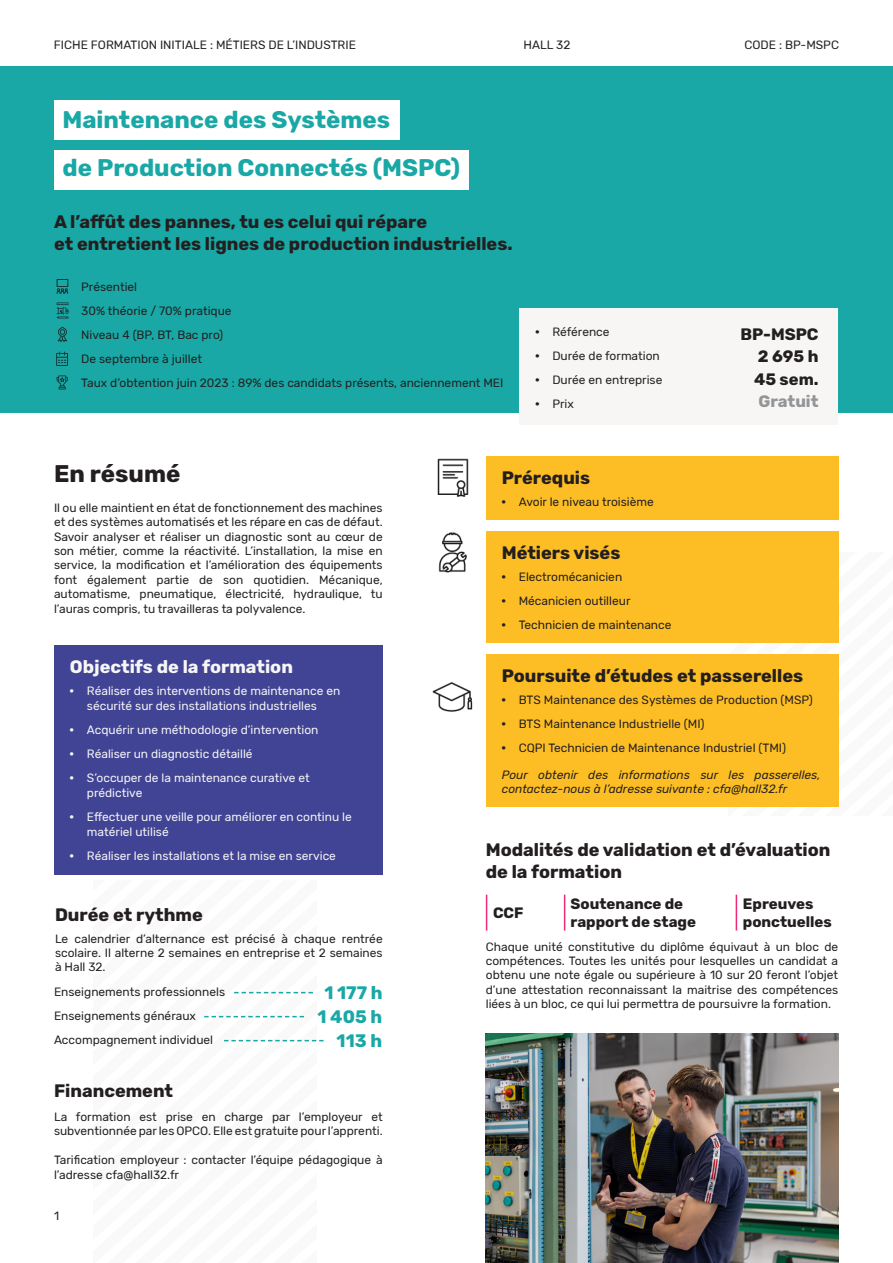
<style>
.page{position:relative;width:893px;height:1263px;background:#fff}
.page>*{position:absolute;margin:0;border:0;box-sizing:border-box;transform-origin:0 0}
.t1{font:700 24px/48px "Rubik";color:#19a8a5}
.t2{font:700 24px "Rubik";color:#231f20}
.t3{font:700 18px/21.6px "Rubik";color:#231f20}
.t4{font:700 18px "Rubik";color:#f7f6f5}
.t5{font:700 18px/24px "Rubik";color:#19a8a5;text-align:right}
.t6{font:700 16.5px/22.5px "Rubik";color:#231f20;text-align:justify}
.t7{font:700 16.5px "Rubik";color:#939598}
.t8{font:700 15px/18px "Rubik";color:#231f20}
.t9{font:12px/14.4px "Rubik";color:#231f20}
.t10{font:12px/24px "Rubik";color:#f7f6f5}
.t11{font:italic 12px/14.4px "Rubik";color:#231f20}
.s1{font-weight:900}
</style>
<div class="page">
<div style="left:728px;top:553px;width:165px;height:263px;background:#f9f9f9"></div>
<div style="left:94px;top:880px;width:222px;height:383px;background:#f9f9f9"></div>
<div style="left:0;top:67px;width:893px;height:346px;background:#19a8a5"></div>
<div style="left:54px;top:150px;width:415px;height:39px;background:#fff"></div>
<div style="left:54px;top:101px;width:346px;height:39px;background:#fff"></div>
<div style="left:520px;top:309px;width:318px;height:116px;background:#f7f6f5"></div>
<div style="left:54px;top:646px;width:329px;height:229px;background:#414495"></div>
<img style="left:486px;top:1034px;width:353px;height:229px">
<div style="left:486px;top:457px;width:352px;height:63px;background:#fdbe25"></div>
<div style="left:486px;top:531px;width:352px;height:112px;background:#fdbe25"></div>
<div style="left:486px;top:654px;width:352px;height:153px;background:#fdbe25"></div>
<svg style="left:234px;top:992px;width:79px;height:1px"></svg>
<svg style="left:224px;top:1040px;width:100px;height:1px"></svg>
<svg style="left:204px;top:1016px;width:100px;height:1px"></svg>
<img style="left:56px;top:279px;width:13px;height:15px">
<img style="left:56px;top:302px;width:13px;height:17px">
<img style="left:56px;top:351px;width:12px;height:15px">
<img style="left:57px;top:326px;width:10px;height:16px">
<img style="left:56px;top:375px;width:12px;height:15px">
<img style="left:438px;top:532px;width:29px;height:41px">
<img style="left:437px;top:458px;width:32px;height:39px">
<img style="left:432px;top:682px;width:41px;height:30px">
<hr style="left:486px;top:895px;width:1px;height:35px;background:#ee2976">
<hr style="left:564px;top:895px;width:1px;height:35px;background:#ee2976">
<hr style="left:736px;top:895px;width:1px;height:35px;background:#ee2976">
<p class="t9" style="left:54px;top:38px;width:303px">FICHE FORMATION INITIALE : MÉTIERS DE L’INDUSTRIE</p>
<p class="t9" style="left:523px;top:38px;width:48px">HALL 32</p>
<p class="t9" style="left:745px;top:38px;width:96px">CODE : BP-MSPC</p>
<h1 class="t1" style="left:62px;top:97px;width:399px">Maintenance des Systèmes<br>de Production Connectés (MSPC)</h1>
<h2 class="t3" style="left:54px;top:212px;width:460px">A l’affût des pannes, tu es celui qui répare<br>et entretient les lignes de production industrielles.</h2>
<p class="t9" style="left:81px;top:275px;width:424px;line-height:24px">Présentiel<br>30% théorie / 70% pratique<br>Niveau 4 (BP, BT, Bac pro)<br>De septembre à juillet<br>Taux d’obtention juin 2023 : 89% des candidats présents, anciennement MEI</p>
<p class="t9" style="left:535px;top:320px;width:129px;line-height:24px"><span class="s1">·</span> Référence<br><span class="s1">·</span> Durée de formation <span class="s1">·</span> Durée en entreprise <span class="s1">·</span> Prix</p>
<h3 class="t6" style="left:754px;top:323px;width:66px;text-indent:-14px">BP-MSPC 2 695 h 45 sem.</h3>
<h3 class="t7" style="left:758px;top:392px;width:62px">Gratuit</h3>
<h1 class="t2" style="left:54px;top:460px;width:128px">En résumé</h1>
<p class="t9" style="left:54px;top:501px;width:330px;text-align:justify">Il ou elle maintient en état de fonctionnement des machines et des systèmes automatisés et les répare en cas de défaut.<br>Savoir analyser et réaliser un diagnostic sont au cœur de son métier, comme la réactivité. L’installation, la mise en service, la modification et l’amélioration des équipements font également partie de son quotidien. Mécanique, automatisme, pneumatique, électricité, hydraulique, tu l’auras compris, tu travailleras ta polyvalence.</p>
<h2 class="t4" style="left:70px;top:657px;width:225px">Objectifs de la formation</h2>
<p class="t10" style="left:70px;top:684px;width:272px;line-height:15px;text-align:center"><span class="s1">·</span> Réaliser des interventions de maintenance en sécurité sur des installations industrielles</p>
<p class="t10" style="left:70px;top:718px;width:250px"><span class="s1">·</span> Acquérir une méthodologie d’intervention <span class="s1">·</span> Réaliser un diagnostic détaillé<br><span class="s1">·</span> S’occuper de la maintenance curative et</p>
<p class="t10" style="left:70px;top:781px;width:283px;text-indent:17px">prédictive<br><span class="s1">·</span> Effectuer une veille pour améliorer en continu le</p>
<p class="t10" style="left:70px;top:820px;width:268px;text-indent:17px">matériel utilisé<br><span class="s1">·</span> Réaliser les installations et la mise en service</p>
<h2 class="t3" style="left:55px;top:904px;width:149px">Durée et rythme</h2>
<p class="t9" style="left:55px;top:931px;width:329px;text-align:justify">Le calendrier d’alternance est précisé à chaque rentrée scolaire. Il alterne 2 semaines en entreprise et 2 semaines à Hall 32.</p>
<p class="t9" style="left:54px;top:985px;width:173px">Enseignements professionnels</p>
<h2 class="t5" style="left:324px;top:981px;width:60px">1 177 h</h2>
<p class="t9" style="left:54px;top:1004px;width:161px;line-height:24px">Enseignements généraux<br>Accompagnement individuel</p>
<h2 class="t5" style="left:317px;top:1005px;width:66px">1 405 h<br>113 h</h2>
<h2 class="t3" style="left:54px;top:1080px;width:121px">Financement</h2>
<p class="t9" style="left:54px;top:1110px;width:330px">La formation est prise en charge par l’employeur et subventionnée par les OPCO. Elle est gratuite pour l’apprenti.</p>
<p class="t9" style="left:54px;top:1153px;width:330px">Tarification employeur : contacter l’équipe pédagogique à l’adresse cfa@hall32.fr</p>
<p class="t9" style="left:54px;top:1209px;width:7px">1</p>
<h2 class="t3" style="left:502px;top:468px;width:90px">Prérequis</h2>
<p class="t9" style="left:502px;top:495px;width:154px"><span class="s1">·</span> Avoir le niveau troisième</p>
<h2 class="t3" style="left:502px;top:542px;width:120px">Métiers visés</h2>
<p class="t9" style="left:502px;top:565px;width:171px;line-height:24px"><span class="s1">·</span> Electromécanicien<br><span class="s1">·</span> Mécanicien outilleur<br><span class="s1">·</span> Technicien de maintenance</p>
<h2 class="t3" style="left:502px;top:665px;width:303px">Poursuite d’études et passerelles</h2>
<p class="t9" style="left:502px;top:688px;width:313px;line-height:24px"><span class="s1">·</span> BTS Maintenance des Systèmes de Production (MSP) <span class="s1">·</span> BTS Maintenance Industrielle (MI)<br><span class="s1">·</span> CQPI Technicien de Maintenance Industriel (TMI)</p>
<p class="t11" style="left:502px;top:768px;width:320px">Pour obtenir des informations sur les passerelles, contactez-nous à l’adresse suivante : cfa@hall32.fr</p>
<h2 class="t3" style="left:486px;top:839px;width:346px">Modalités de validation et d’évaluation de la formation</h2>
<p class="t8" style="left:493px;top:904px;width:32px">CCF</p>
<p class="t8" style="left:571px;top:895px;width:127px">Soutenance de rapport de stage</p>
<p class="t8" style="left:743px;top:895px;width:91px">Epreuves ponctuelles</p>
<p class="t9" style="left:486px;top:939px;width:354px;text-align:justify">Chaque unité constitutive du diplôme équivaut à un bloc de compétences. Toutes les unités pour lesquelles un candidat a obtenu une note égale ou supérieure à 10 sur 20 feront l’objet d’une attestation reconnaissant la maitrise des compétences liées à un bloc, ce qui lui permettra de poursuivre la formation.</p>
</div>
